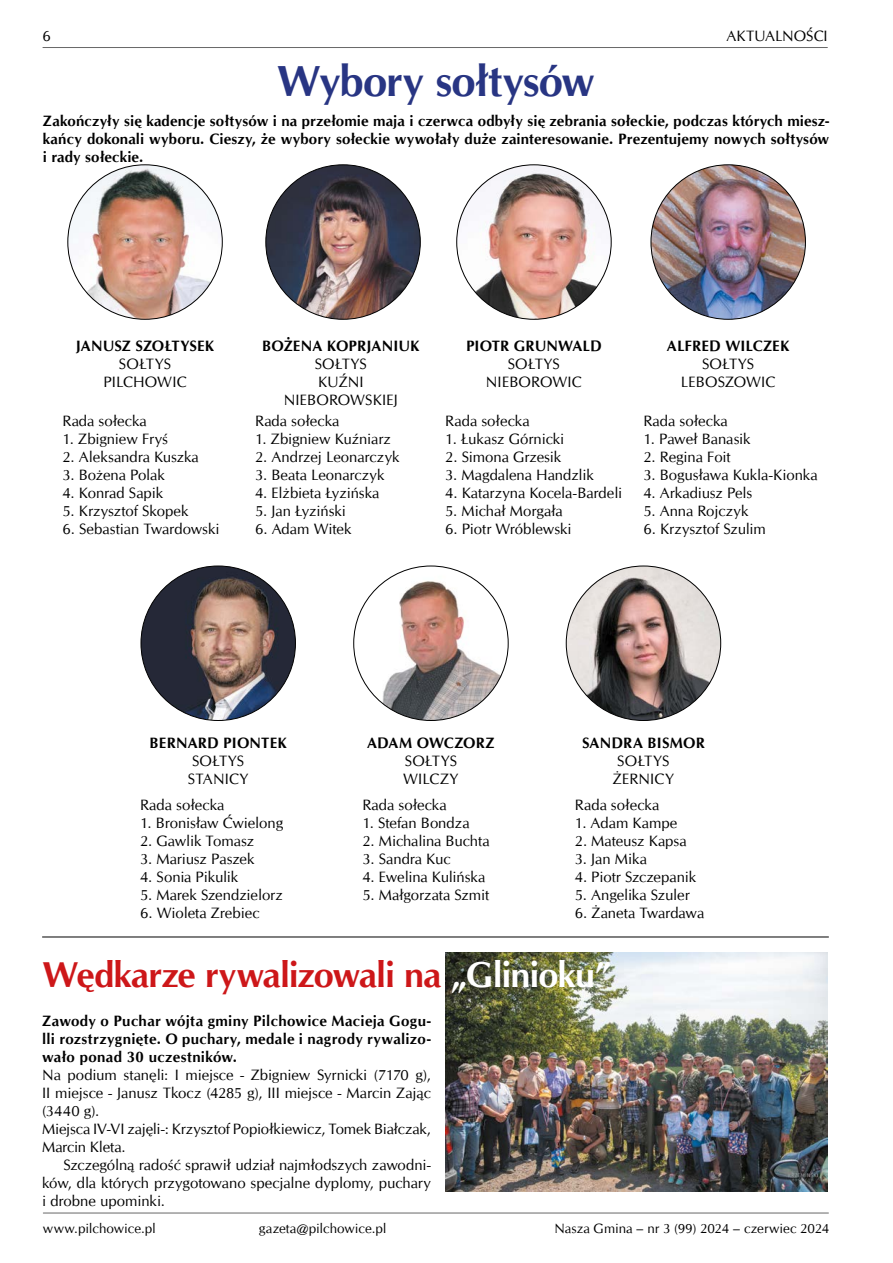
<style>
.page{position:relative;width:893px;height:1263px;background:#fff}
.page>*{position:absolute;margin:0;border:0;box-sizing:border-box;transform-origin:0 0}
.t1{font:700 43.5px "CG Omega";letter-spacing:-.015em;color:#283583}
.t2{font:700 36px "CG Omega";letter-spacing:-.025em;color:#cd1719}
.t3{font:15px/18px "CG Omega";letter-spacing:-.005em;color:#000;text-align:center}
.t4{font:700 15px/18px "CG Omega";letter-spacing:.01em;color:#000;text-align:justify}
.t5{font:13.5px "CG Omega";letter-spacing:-.005em;color:#000}
.s1{color:#fff}
</style>
<div class="page">
<hr style="left:43px;top:1212px;width:785px;height:1px;background:#000">
<hr style="left:43px;top:47px;width:784px;height:1px;background:#000">
<img style="left:68px;top:165px;width:154px;height:154px;border-radius:77px">
<img style="left:266px;top:165px;width:154px;height:154px;border-radius:77px">
<img style="left:457px;top:165px;width:154px;height:154px;border-radius:77px">
<img style="left:354px;top:566px;width:154px;height:154px;border-radius:77px">
<img style="left:141px;top:566px;width:154px;height:154px;border-radius:77px">
<img style="left:566px;top:566px;width:155px;height:154px;border-radius:77px">
<img style="left:651px;top:165px;width:154px;height:154px;border-radius:77px">
<hr style="left:42px;top:936px;width:787px;height:1px;background:#000">
<img style="left:445px;top:953px;width:383px;height:238px">
<p class="t3" style="left:43px;top:27px;width:10px">6</p>
<p class="t3" style="left:726px;top:27px;width:103px">AKTUALNOŚCI</p>
<h1 class="t1" style="left:277px;top:54px;width:319px">Wybory sołtysów</h1>
<p class="t4" style="left:43px;top:112px;width:788px">Zakończyły się kadencje sołtysów i na przełomie maja i czerwca odbyły się zebrania sołeckie, podczas których miesz&shy;kańcy dokonali wyboru. Cieszy, że wybory sołeckie wywołały duże zainteresowanie. Prezentujemy nowych sołtysów i rady sołeckie.</p>
<p class="t4" style="left:76px;top:337px;width:140px">JANUSZ SZOŁTYSEK</p>
<p class="t3" style="left:103px;top:355px;width:85px">SOŁTYS<br>PILCHOWIC</p>
<p class="t3" style="left:63px;top:412px;width:86px">Rada sołecka</p>
<p class="t3" style="left:63px;top:430px;width:107px">1. Zbigniew Fryś</p>
<p class="t3" style="left:63px;top:448px;width:138px">2. Aleksandra Kuszka</p>
<p class="t3" style="left:63px;top:466px;width:104px">3. Bożena Polak</p>
<p class="t3" style="left:63px;top:484px;width:102px">4. Konrad Sapik</p>
<p class="t3" style="left:63px;top:502px;width:128px">5. Krzysztof Skopek</p>
<p class="t3" style="left:63px;top:520px;width:159px">6. Sebastian Twardowski</p>
<p class="t4" style="left:262px;top:337px;width:159px">BOŻENA KOPRJANIUK</p>
<p class="t3" style="left:284px;top:355px;width:116px">SOŁTYS<br>KUŹNI<br>NIEBOROWSKIEJ</p>
<p class="t3" style="left:255px;top:412px;width:86px">Rada sołecka</p>
<p class="t3" style="left:255px;top:430px;width:137px">1. Zbigniew Kuźniarz</p>
<p class="t3" style="left:255px;top:448px;width:146px">2. Andrzej Leonarczyk</p>
<p class="t3" style="left:255px;top:466px;width:131px">3. Beata Leonarczyk</p>
<p class="t3" style="left:255px;top:484px;width:126px">4. Elżbieta Łyzińska</p>
<p class="t3" style="left:255px;top:502px;width:92px">5. Jan Łyziński</p>
<p class="t3" style="left:255px;top:520px;width:98px">6. Adam Witek</p>
<p class="t4" style="left:466px;top:337px;width:137px">PIOTR GRUNWALD</p>
<p class="t3" style="left:486px;top:355px;width:97px">SOŁTYS<br>NIEBOROWIC</p>
<p class="t3" style="left:445px;top:412px;width:86px">Rada sołecka</p>
<p class="t3" style="left:445px;top:430px;width:121px">1. Łukasz Górnicki</p>
<p class="t3" style="left:445px;top:448px;width:118px">2. Simona Grzesik</p>
<p class="t3" style="left:445px;top:466px;width:150px">3. Magdalena Handzlik</p>
<p class="t3" style="left:445px;top:484px;width:178px">4. Katarzyna Kocela-Bardeli</p>
<p class="t3" style="left:445px;top:502px;width:119px">5. Michał Morgała</p>
<p class="t3" style="left:445px;top:520px;width:128px">6. Piotr Wróblewski</p>
<p class="t4" style="left:667px;top:337px;width:124px">ALFRED WILCZEK</p>
<p class="t3" style="left:681px;top:355px;width:96px">SOŁTYS<br>LEBOSZOWIC</p>
<p class="t3" style="left:643px;top:412px;width:86px">Rada sołecka</p>
<p class="t3" style="left:643px;top:430px;width:109px">1. Paweł Banasik</p>
<p class="t3" style="left:643px;top:448px;width:89px">2. Regina Foit</p>
<p class="t3" style="left:643px;top:466px;width:176px">3. Bogusława Kukla-Kionka</p>
<p class="t3" style="left:643px;top:484px;width:110px">4. Arkadiusz Pels</p>
<p class="t3" style="left:643px;top:502px;width:107px">5. Anna Rojczyk</p>
<p class="t3" style="left:643px;top:520px;width:124px">6. Krzysztof Szulim</p>
<p class="t4" style="left:150px;top:734px;width:139px">BERNARD PIONTEK</p>
<p class="t3" style="left:188px;top:752px;width:62px;text-align:left">SOŁTYS<br>STANICY</p>
<p class="t3" style="left:140px;top:796px;width:86px">Rada sołecka</p>
<p class="t3" style="left:140px;top:814px;width:145px">1. Bronisław Ćwielong</p>
<p class="t3" style="left:140px;top:832px;width:116px">2. Gawlik Tomasz</p>
<p class="t3" style="left:140px;top:850px;width:116px">3. Mariusz Paszek</p>
<p class="t3" style="left:140px;top:868px;width:100px">4. Sonia Pikulik</p>
<p class="t3" style="left:140px;top:886px;width:144px">5. Marek Szendzielorz</p>
<p class="t3" style="left:140px;top:904px;width:121px">6. Wioleta Zrebiec</p>
<p class="t4" style="left:367px;top:734px;width:129px">ADAM OWCZORZ</p>
<p class="t3" style="left:403px;top:752px;width:57px;text-align:left">SOŁTYS<br>WILCZY</p>
<p class="t3" style="left:362px;top:796px;width:86px">Rada sołecka</p>
<p class="t3" style="left:362px;top:814px;width:109px">1. Stefan Bondza</p>
<p class="t3" style="left:362px;top:832px;width:129px">2. Michalina Buchta</p>
<p class="t3" style="left:362px;top:850px;width:90px">3. Sandra Kuc</p>
<p class="t3" style="left:362px;top:868px;width:124px">4. Ewelina Kulińska</p>
<p class="t3" style="left:362px;top:886px;width:128px">5. Małgorzata Szmit</p>
<p class="t4" style="left:582px;top:734px;width:124px">SANDRA BISMOR</p>
<p class="t3" style="left:613px;top:752px;width:63px">SOŁTYS<br>ŻERNICY</p>
<p class="t3" style="left:575px;top:796px;width:86px">Rada sołecka</p>
<p class="t3" style="left:575px;top:814px;width:104px">1. Adam Kampe</p>
<p class="t3" style="left:575px;top:832px;width:113px">2. Mateusz Kapsa</p>
<p class="t3" style="left:575px;top:850px;width:73px">3. Jan Mika</p>
<p class="t3" style="left:575px;top:868px;width:123px">4. Piotr Szczepanik</p>
<p class="t3" style="left:575px;top:886px;width:116px">5. Angelika Szuler</p>
<p class="t3" style="left:575px;top:904px;width:131px">6. Żaneta Twardawa</p>
<h2 class="t2" style="left:43px;top:952px;width:570px">Wędkarze rywalizowali na <span class="s1">„Glinioku”</span></h2>
<p class="t4" style="left:42px;top:1012px;width:390px">Zawody o Puchar wójta gminy Pilchowice Macieja Gogu&shy;lli rozstrzygnięte. O puchary, medale i nagrody rywalizo&shy;wało ponad 30 uczestników.</p>
<p class="t3" style="left:42px;top:1066px;width:390px;text-align:left">Na podium stanęli: I miejsce - Zbigniew Syrnicki (7170 g), II miejsce - Janusz Tkocz (4285 g), III miejsce - Marcin Zając (3440 g).<br>Miejsca IV-VI zajęli-: Krzysztof Popiołkiewicz, Tomek Białczak, Marcin Kleta.</p>
<p class="t3" style="left:42px;top:1156px;width:390px;text-align:justify;text-indent:21px">Szczególną radość sprawił udział najmłodszych zawodni&shy;ków, dla których przygotowano specjalne dyplomy, puchary i drobne upominki.</p>
<p class="t5" style="left:43px;top:1220px;width:115px">www.pilchowice.pl</p>
<p class="t5" style="left:259px;top:1220px;width:129px">gazeta@pilchowice.pl</p>
<p class="t5" style="left:554px;top:1220px;width:276px">Nasza Gmina – nr 3 (99) 2024 – czerwiec 2024</p>
</div>
